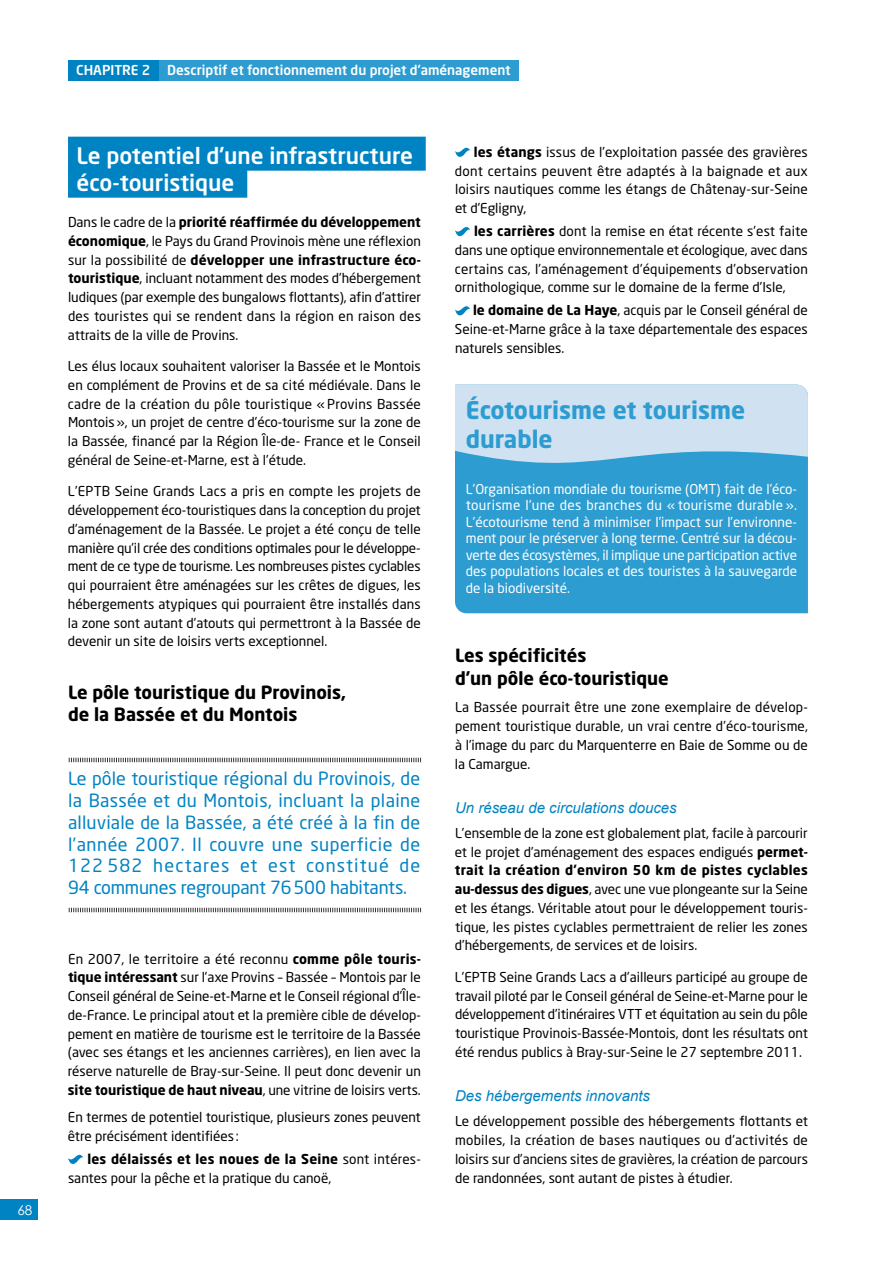
<style>
.page{position:relative;width:893px;height:1263px;background:#fff}
.page>*{position:absolute;margin:0;border:0;box-sizing:border-box;transform-origin:0 0}
.t1{font:700 24px/28.5px "Neo Sans";color:#2c9cd1}
.t2{font:500 22.5px/27px "Neo Sans";color:#fff}
.t3{font:18px/21.8px "Neo Sans";letter-spacing:.03em;color:#0083c2;text-align:justify}
.t4{font:700 18px/22.5px "Neo Sans";color:#000}
.t5{font:italic 15px "Arial";color:#0083c2}
.t6{font:13.5px/18.8px "Neo Sans";color:#000;text-align:justify}
.t7{font:13.5px/16.5px "Neo Sans";color:#fff;text-align:justify}
.t8{font:500 13.5px "Neo Sans";color:#fff}
.t9{font:13.5px "Century Gothic";color:#fff}
.s1{font-weight:700}
</style>
<div class="page">
<div style="left:0;top:1199px;width:37px;height:21px;background:#0083c2"></div>
<div style="left:68px;top:60px;width:451px;height:21px;background:#2c9cd1"></div>
<div style="left:68px;top:60px;width:90px;height:21px;background:#0083c2"></div>
<div style="left:68px;top:137px;width:358px;height:34px;background:#0083c2"></div>
<div style="left:68px;top:164px;width:179px;height:34px;background:#0083c2"></div>
<svg style="left:69px;top:758px;width:352px;height:4px"></svg>
<svg style="left:69px;top:908px;width:352px;height:4px"></svg>
<svg style="left:68px;top:1154px;width:15px;height:10px"></svg>
<svg style="left:455px;top:147px;width:15px;height:10px"></svg>
<svg style="left:455px;top:227px;width:15px;height:10px"></svg>
<svg style="left:455px;top:306px;width:15px;height:10px"></svg>
<div style="left:455px;top:484px;width:353px;height:129px;background:#2c9cd1"></div>
<svg style="left:455px;top:385px;width:353px;height:99px;background:#a2cde8"></svg>
<p class="t9" style="left:17px;top:1201px;width:16px">68</p>
<p class="t8" style="left:76px;top:62px;width:76px">CHAPITRE 2</p>
<p class="t8" style="left:167px;top:62px;width:345px">Descriptif et fonctionnement du projet d’aménagement</p>
<h2 class="t2" style="left:77px;top:142px;width:338px">Le potentiel d’une infrastructure éco-touristique</h2>
<p class="t6" style="left:68px;top:212px;width:355px">Dans le cadre de la <span class="s1">priorité réaffirmée du développement économique</span>, le Pays du Grand Provinois mène une réflexion sur la possibilité de <span class="s1">développer une infrastructure éco&shy;touristique</span>, incluant notamment des modes d’hébergement ludiques (par exemple des bungalows flottants), afin d’attirer des touristes qui se rendent dans la région en raison des attraits de la ville de Provins.</p>
<p class="t6" style="left:68px;top:357px;width:354px">Les élus locaux souhaitent valoriser la Bassée et le Montois en complément de Provins et de sa cité médiévale. Dans le cadre de la création du pôle touristique « Provins Bassée Montois», un projet de centre d’éco-tourisme sur la zone de la Bassée, financé par la Région Île-de- France et le Conseil général de Seine-et-Marne, est à l’étude.</p>
<p class="t6" style="left:68px;top:482px;width:355px">L’EPTB Seine Grands Lacs a pris en compte les projets de développement éco-touristiques dans la conception du projet d’aménagement de la Bassée. Le projet a été conçu de telle manière qu’il crée des conditions optimales pour le développe&shy;ment de ce type de tourisme. Les nombreuses pistes cyclables qui pourraient être aménagées sur les crêtes de digues, les hébergements atypiques qui pourraient être installés dans la zone sont autant d’atouts qui permettront à la Bassée de devenir un site de loisirs verts exceptionnel.</p>
<h3 class="t4" style="left:68px;top:680px;width:280px">Le pôle touristique du Provinois, de la Bassée et du Montois</h3>
<p class="t3" style="left:68px;top:767px;width:354px">Le pôle touristique régional du Provinois, de la Bassée et du Montois, incluant la plaine alluviale de la Bassée, a été créé à la fin de l’année 2007. I l couvre une superficie de 122 582 hectares et est constitué de 94 communes regroupant 76500 habitants.</p>
<p class="t6" style="left:68px;top:949px;width:355px">En 2007, le territoire a été reconnu <span class="s1">comme pôle touris&shy;tique intéressant</span> sur l’axe Provins – Bassée – Montois par le Conseil général de Seine-et-Marne et le Conseil régional d’Île&shy;de-France. Le principal atout et la première cible de dévelop&shy;pement en matière de tourisme est le territoire de la Bassée (avec ses étangs et les anciennes carrières), en lien avec la réserve naturelle de Bray-sur-Seine. I l peut donc devenir un <span class="s1">site touristique de haut niveau</span>, une vitrine de loisirs verts.</p>
<p class="t6" style="left:68px;top:1108px;width:354px">En termes de potentiel touristique, plusieurs zones peuvent être précisément identifiées :</p>
<p class="t6" style="left:68px;top:1149px;width:354px;text-indent:19px"><span class="s1">les délaissés et les noues de la Seine</span> sont intéres&shy;santes pour la pêche et la pratique du canoë,</p>
<p class="t6" style="left:455px;top:142px;width:354px;text-indent:19px"><span class="s1">les étangs</span> issus de l’exploitation passée des gravières dont certains peuvent être adaptés à la baignade et aux loisirs nautiques comme les étangs de Châtenay-sur-Seine et d’Egligny,</p>
<p class="t6" style="left:455px;top:222px;width:354px;text-indent:19px"><span class="s1">les carrières</span> dont la remise en état récente s’est faite dans une optique environnementale et écologique, avec dans certains cas, l’aménagement d’équipements d’observation ornithologique, comme sur le domaine de la ferme d’Isle,</p>
<p class="t6" style="left:455px;top:301px;width:354px;text-indent:18px"><span class="s1">le domaine de La Haye</span>, acquis par le Conseil général de Seine-et-Marne grâce à la taxe départementale des espaces naturels sensibles.</p>
<h1 class="t1" style="left:466px;top:395px;width:281px">Écotourisme et tourisme durable</h1>
<p class="t7" style="left:466px;top:480px;width:234px">L’Organisation mondiale du tourisme (OMT</p>
<p class="t7" style="left:466px;top:480px;width:333px;text-indent:251px">) fait de l’éco&shy;tourisme l’une des branches du « tourisme durable ».<br>L’écotourisme tend à minimiser l’impact sur l’environne&shy;ment pour le préserver à long terme. Centré sur la décou&shy;verte des écosystèmes, il implique une participation active des populations locales et des touristes à la sauvegarde de la biodiversité.</p>
<h3 class="t4" style="left:455px;top:644px;width:215px">Les spécificités<br>d’un pôle éco-touristique</h3>
<p class="t6" style="left:455px;top:698px;width:354px">La Bassée pourrait être une zone exemplaire de dévelop&shy;pement touristique durable, un vrai centre d’éco-tourisme, à l’image du parc du Marquenterre en Baie de Somme ou de la Camargue.</p>
<p class="t5" style="left:455px;top:798px;width:223px">Un réseau de circulations douces</p>
<p class="t6" style="left:455px;top:823px;width:354px">L’ensemble de la zone est globalement plat, facile à parcourir et le projet d’aménagement des espaces endigués <span class="s1">permet&shy;trait la création d’environ 50 km de pistes cyclables au-dessus des digues</span>, avec une vue plongeante sur la Seine et les étangs. Véritable atout pour le développement touris&shy;tique, les pistes cyclables permettraient de relier les zones d’hébergements, de services et de loisirs.</p>
<p class="t6" style="left:455px;top:967px;width:354px">L’EPTB Seine Grands Lacs a d’ailleurs participé au groupe de travail piloté par le Conseil général de Seine-et-Marne pour le développement d’itinéraires VTT et équitation au sein du pôle touristique Provinois-Bassée-Montois, dont les résultats ont été rendus publics à Bray-sur-Seine le 27 septembre 2011.</p>
<p class="t5" style="left:455px;top:1086px;width:197px">Des hébergements innovants</p>
<p class="t6" style="left:455px;top:1112px;width:354px">Le développement possible des hébergements flottants et mobiles, la création de bases nautiques ou d’activités de loisirs sur d’anciens sites de gravières, la création de parcours de randonnées, sont autant de pistes à étudier.</p>
</div>
